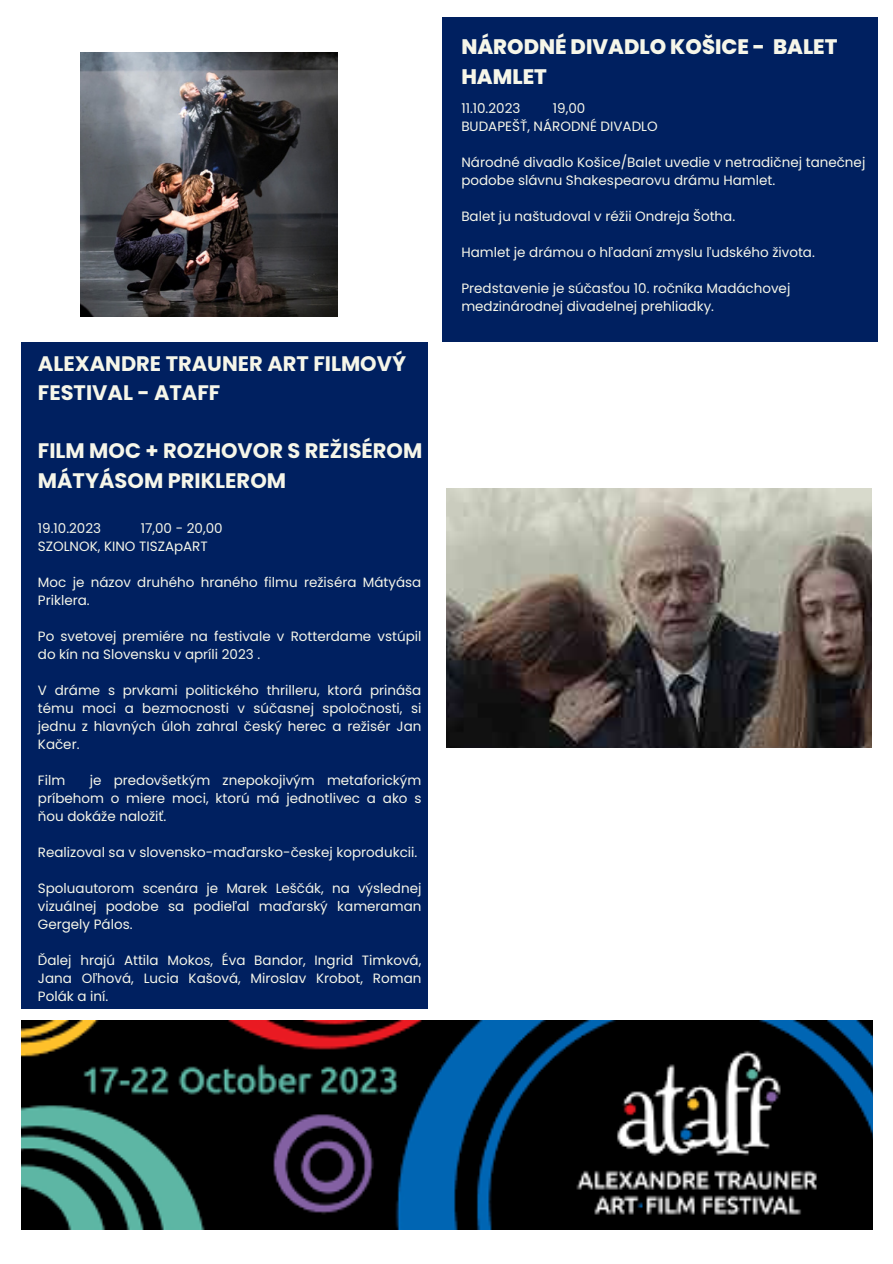
<style>
.page{position:relative;width:893px;height:1264px;background:#fff}
.page>*{position:absolute;margin:0;border:0;box-sizing:border-box;transform-origin:0 0}
.t1{font:700 21px/29.2px "Poppins";color:#f6f6e9}
.t2{font:800 21px/29.2px "Poppins";color:#f6f6e9}
.t3{font:13.5px/18px "Poppins";color:#f6f6e9}
</style>
<div class="page">
<div style="left:21px;top:342px;width:406px;height:666px;background:#002060"></div>
<div style="left:442px;top:18px;width:435px;height:324px;background:#002060"></div>
<img style="left:446px;top:488px;width:425px;height:259px">
<img style="left:21px;top:1020px;width:851px;height:208px">
<img style="left:80px;top:52px;width:257px;height:264px">
<p class="t1" style="left:38px;top:349px;width:370px">ALEXANDRE TRAUNER ART FILMOVÝ<br>FESTIVAL - ATAFF</p>
<p class="t1" style="left:38px;top:436px;width:386px">FILM MOC + ROZHOVOR S REŽISÉROM<br>MÁTYÁSOM PRIKLEROM</p>
<p class="t3" style="left:38px;top:519px;width:65px">19.10.2023</p>
<p class="t3" style="left:141px;top:519px;width:83px">17,00 - 20,00</p>
<p class="t3" style="left:38px;top:537px;width:171px">SZOLNOK, KINO TISZApART</p>
<p class="t3" style="left:38px;top:573px;width:385px">Moc je názov druhého hraného filmu režiséra Mátyása<br>Priklera.</p>
<p class="t3" style="left:38px;top:627px;width:385px">Po svetovej premiére na festivale v Rotterdame vstúpil do kín na Slovensku v apríli 2023 .</p>
<p class="t3" style="left:38px;top:681px;width:385px;text-align:justify">V dráme s prvkami politického thrilleru, ktorá prináša tému moci a bezmocnosti v súčasnej spoločnosti, si jednu z hlavných úloh zahral český herec a režisér Jan Kačer.</p>
<p class="t3" style="left:38px;top:771px;width:29px">Film</p>
<p class="t3" style="left:38px;top:771px;width:385px;text-align:justify;text-indent:52px">je predovšetkým znepokojivým metaforickým príbehom o miere moci, ktorú má jednotlivec a ako s ňou dokáže naložiť.</p>
<p class="t3" style="left:38px;top:842px;width:381px">Realizoval sa v slovensko-maďarsko-českej koprodukcii.</p>
<p class="t3" style="left:38px;top:878px;width:385px;text-align:justify">Spoluautorom scenára je Marek Leščák, na výslednej vizuálnej podobe sa podieľal maďarský kameraman Gergely Pálos.</p>
<p class="t3" style="left:38px;top:950px;width:385px;text-align:justify">Ďalej hrajú Attila Mokos, Éva Bandor, Ingrid Timková, Jana Oľhová, Lucia Kašová, Miroslav Krobot, Roman Polák a iní.</p>
<p class="t2" style="left:461px;top:32px;width:377px">NÁRODNÉ DIVADLO KOŠICE - BALET<br>HAMLET</p>
<p class="t3" style="left:461px;top:99px;width:61px">11.10.2023</p>
<p class="t3" style="left:553px;top:99px;width:34px">19,00</p>
<p class="t3" style="left:461px;top:117px;width:198px">BUDAPEŠŤ, NÁRODNÉ DIVADLO</p>
<p class="t3" style="left:461px;top:153px;width:405px">Národné divadlo Košice/Balet uvedie v netradičnej tanečnej podobe slávnu Shakespearovu drámu Hamlet.</p>
<p class="t3" style="left:461px;top:207px;width:275px">Balet ju naštudoval v réžii Ondreja Šotha.</p>
<p class="t3" style="left:461px;top:243px;width:355px">Hamlet je drámou o hľadaní zmyslu ľudského života.</p>
<p class="t3" style="left:461px;top:279px;width:330px">Predstavenie je súčasťou 10. ročníka Madáchovej medzinárodnej divadelnej prehliadky.</p>
</div>
